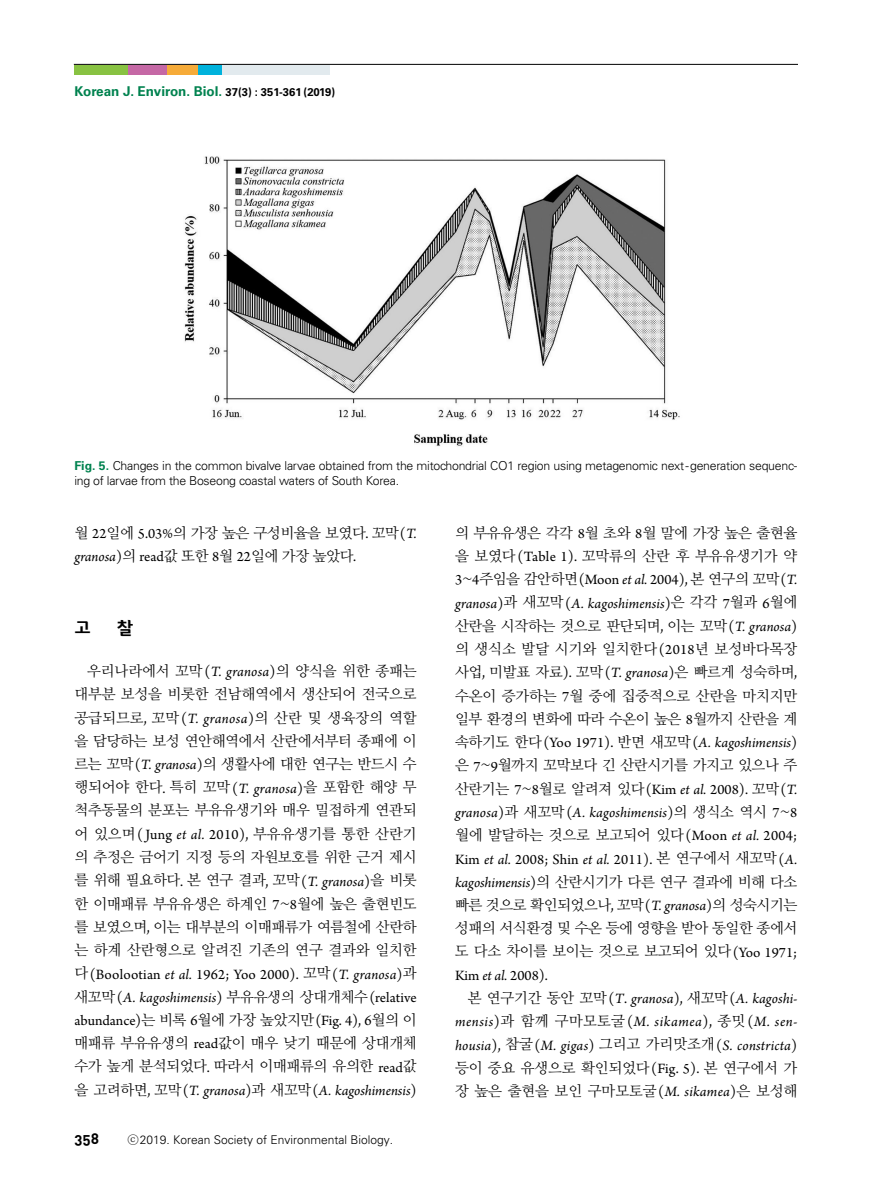
<style>
.page{position:relative;width:893px;height:1191px;background:#fff}
.page>*{position:absolute;margin:0;border:0;box-sizing:border-box;transform-origin:0 0}
.t1{font:700 17.25px "Auction Gothic";color:#000}
.t2{font:italic 15px/23.2px "Arno Pro";letter-spacing:.01em;color:#000}
.t3{font:15px/23.2px "Arno Pro";letter-spacing:.01em;color:#000;text-align:justify}
.t4{font:italic 15px "Arno Pro";letter-spacing:.04em;color:#000}
.t5{font:15px "DIN Bold Alternate";color:#000}
.t6{font:14.55px/23.2px "Nanum Myeongjo OTF";letter-spacing:-.02em;color:#000}
.t7{font:700 13.5px "Univers LT Std";color:#00824f}
.t8{font:300 12.3px/15px "Univers LT Std";letter-spacing:-.02em;color:#000}
.t9{font:300 12px "Univers LT Std";color:#000}
.s1{font-size:11.25px;color:#000}
.s2{font-weight:700;color:#00824f}
.s3{font-family:"Arno Pro";font-size:15px}
.s4{font-family:"Arno Pro";font-style:italic;font-size:15px}
.s5{font-family:"Nanum Myeongjo OTF";font-size:14.55px}
.s6{font-style:italic}
.s7{font-family:"Nanum Myeongjo OTF";font-style:normal;font-size:14.55px}
.s8{font-style:normal}
.s9{font-family:"Nanum Myeongjo OTF";font-weight:400}
.s10{font-size:14.55px}
</style>
<div class="page">
<hr style="left:74px;top:64px;width:723px;height:1px;background:#000">
<div style="left:74px;top:65px;width:54px;height:9px;background:#88c242"></div>
<div style="left:128px;top:65px;width:40px;height:9px;background:#c568a5"></div>
<div style="left:168px;top:65px;width:30px;height:9px;background:#f6ab39"></div>
<div style="left:198px;top:65px;width:24px;height:9px;background:#00b2dc"></div>
<div style="left:222px;top:65px;width:107px;height:9px;background:#e2eaee"></div>
<img style="left:184px;top:156px;width:496px;height:290px">
<p class="t7" style="left:74px;top:84px;width:262px">Korean J. Environ. Biol. <span class="s1">37(3) : 351-361 (2019)</span></p>
<p class="t8" style="left:74px;top:458px;width:724px"><span class="s2">Fig. 5.</span> Changes in the common bivalve larvae obtained from the mitochondrial CO1 region using metagenomic next-generation sequenc&shy;ing of larvae from the Boseong coastal waters of South Korea.</p>
<p class="t6" style="left:74px;top:521px;width:344px">월 <span class="s3">22</span>일에 <span class="s3">5.03%</span>의 가장 높은 구성비율을 보였다<span class="s3">.</span> 꼬막<span class="s3">(</span><span class="s4">T. granosa</span><span class="s3">)</span>의 <span class="s3">read</span>값 또한 <span class="s3">8</span>월 <span class="s3">22</span>일에 가장 높았다<span class="s3">.</span></p>
<p class="t1" style="left:74px;top:619px;width:18px">고</p>
<p class="t1" style="left:117px;top:619px;width:18px">찰</p>
<p class="t6" style="left:74px;top:659px;width:344px;text-align:justify;text-indent:13px">우리나라에서 꼬막<span class="s3">(</span><span class="s4">T. granosa</span><span class="s3">)</span>의 양식을 위한 종패는 대부분 보성을 비롯한 전남해역에서 생산되어 전국으로 공급되므로<span class="s3">,</span> 꼬막<span class="s3">(</span><span class="s4">T. granosa</span><span class="s3">)</span>의 산란 및 생육장의 역할 을 담당하는 보성 연안해역에서 산란에서부터 종패에 이 르는 꼬막<span class="s3">(</span><span class="s4">T. granosa</span><span class="s3">)</span>의 생활사에 대한 연구는 반드시 수 행되어야 한다<span class="s3">.</span> 특히 꼬막<span class="s3">(</span><span class="s4">T. granosa</span><span class="s3">)</span>을 포함한 해양 무 척추동물의 분포는 부유유생기와 매우 밀접하게 연관되 어 있으며<span class="s3">( Jung</span> <span class="s4">et al.</span> <span class="s3">2010),</span> 부유유생기를 통한 산란기 의 추정은 금어기 지정 등의 자원보호를 위한 근거 제시 를 위해 필요하다<span class="s3">.</span> 본 연구 결과<span class="s3">,</span> 꼬막<span class="s3">(</span><span class="s4">T. granosa</span><span class="s3">)</span>을 비롯 한 이매패류 부유유생은 하계인 <span class="s3">7</span>~<span class="s3">8</span>월에 높은 출현빈도 를 보였으며<span class="s3">,</span> 이는 대부분의 이매패류가 여름철에 산란하 는 하계 산란형으로 알려진 기존의 연구 결과와 일치한</p>
<p class="t3" style="left:74px;top:963px;width:344px"><span class="s5">다</span>(Boolootian <span class="s6">et al.</span> 1962; Yoo 2000). <span class="s5">꼬막</span>(<span class="s6">T. granosa</span>)<span class="s5">과 새꼬막</span>(<span class="s6">A. kagoshimensis</span>) <span class="s5">부유유생의 상대개체수</span>(relative abundance)<span class="s5">는 비록</span> 6<span class="s5">월에 가장 높았지만</span>(Fig. 4), 6<span class="s5">월의 이</span></p>
<p class="t6" style="left:74px;top:1031px;width:344px">매패류 부유유생의 <span class="s3">read</span>값이 매우 낮기 때문에 상대개체 수가 높게 분석되었다<span class="s3">.</span> 따라서 이매패류의 유의한 <span class="s3">read</span>값</p>
<p class="t2" style="left:74px;top:1079px;width:344px"><span class="s7">을 고려하면</span><span class="s8">,</span> <span class="s7">꼬막</span><span class="s8">(</span>T. granosa<span class="s8">)</span><span class="s7">과 새꼬막</span><span class="s8">(</span>A. kagoshimensis<span class="s8">)</span></p>
<p class="t5" style="left:74px;top:1129px;width:26px">358</p>
<p class="t9" style="left:128px;top:1132px;width:267px"><span class="s9">ⓒ</span>2019. Korean Society of Environmental Biology.</p>
<p class="t6" style="left:455px;top:521px;width:344px">의 부유유생은 각각 <span class="s3">8</span>월 초와 <span class="s3">8</span>월 말에 가장 높은 출현율 을 보였다<span class="s3">(Table 1).</span> 꼬막류의 산란 후 부유유생기가 약</p>
<p class="t2" style="left:455px;top:569px;width:344px"><span class="s8">3</span><span class="s7">~</span><span class="s8">4</span><span class="s7">주임을 감안하면</span><span class="s8">(Moon</span> et al. <span class="s8">2004),</span> <span class="s7">본 연구의 꼬막</span><span class="s8">(</span>T. granosa<span class="s8">)</span><span class="s7">과 새꼬막</span><span class="s8">(</span>A. kagoshimensis<span class="s8">)</span><span class="s7">은 각각</span> <span class="s8">7</span><span class="s7">월과</span> <span class="s8">6</span><span class="s7">월에</span></p>
<p class="t6" style="left:455px;top:614px;width:344px;text-align:justify">산란을 시작하는 것으로 판단되며<span class="s3">,</span> 이는 꼬막<span class="s3">(</span><span class="s4">T. granosa</span><span class="s3">) </span>의 생식소 발달 시기와 일치한다<span class="s3">(2018</span>년 보성바다목장 사업<span class="s3">,</span> 미발표 자료<span class="s3">).</span> 꼬막<span class="s3">(</span><span class="s4">T. granosa</span><span class="s3">)</span>은 빠르게 성숙하며<span class="s3">, </span>수온이 증가하는 <span class="s3">7</span>월 중에 집중적으로 산란을 마치지만 일부 환경의 변화에 따라 수온이 높은 <span class="s3">8</span>월까지 산란을 계</p>
<p class="t2" style="left:455px;top:732px;width:344px"><span class="s7">속하기도 한다</span><span class="s8">(Yoo 1971).</span> <span class="s7">반면 새꼬막</span><span class="s8">(</span>A. kagoshimensis<span class="s8">)</span></p>
<p class="t6" style="left:455px;top:753px;width:344px">은 <span class="s3">7</span>~<span class="s3">9</span>월까지 꼬막보다 긴 산란시기를 가지고 있으나 주 산란기는 <span class="s3">7</span>~<span class="s3">8</span>월로 알려져 있다<span class="s3">(Kim</span> <span class="s4">et al.</span> <span class="s3">2008).</span> 꼬막<span class="s3">(</span><span class="s4">T.</span></p>
<p class="t2" style="left:455px;top:801px;width:344px">granosa<span class="s8">)</span><span class="s7">과 새꼬막</span><span class="s8">(</span>A. kagoshimensis<span class="s8">)</span><span class="s7">의 생식소 역시</span> <span class="s8">7</span><span class="s7">~</span><span class="s8">8</span></p>
<p class="t6" style="left:455px;top:823px;width:344px">월에 발달하는 것으로 보고되어 있다<span class="s3">(Moon</span> <span class="s4">et al.</span> <span class="s3">2004;</span></p>
<p class="t3" style="left:455px;top:848px;width:344px">Kim <span class="s6">et al.</span> 2008; Shin <span class="s6">et al.</span> 2011). <span class="s5">본 연구에서 새꼬막</span>(<span class="s6">A.</span></p>
<p class="t6" style="left:455px;top:869px;width:344px;text-align:justify"><span class="s4">kagoshimensis</span><span class="s3">)</span>의 산란시기가 다른 연구 결과에 비해 다소 빠른 것으로 확인되었으나<span class="s3">,</span> 꼬막<span class="s3">(</span><span class="s4">T. granosa</span><span class="s3">)</span>의 성숙시기는 성패의 서식환경 및 수온 등에 영향을 받아 동일한 종에서 도 다소 차이를 보이는 것으로 보고되어 있다<span class="s3">(Yoo 1971;</span></p>
<p class="t3" style="left:455px;top:964px;width:94px">Kim <span class="s6">et al.</span> 2008).</p>
<p class="t2" style="left:468px;top:987px;width:331px"><span class="s7">본 연구기간 동안 꼬막</span><span class="s8">(</span>T<span class="s8">.</span> granosa<span class="s8">),</span> <span class="s7">새꼬막</span><span class="s8">(</span>A. kagoshi<span class="s10">-</span></p>
<p class="t4" style="left:455px;top:1013px;width:344px">mensis<span class="s8">)</span><span class="s7">과 함께 구마모토굴</span><span class="s8">(</span>M. sikamea<span class="s8">),</span> <span class="s7">종밋</span><span class="s8">(</span>M. sen<span class="s10">-</span></p>
<p class="t2" style="left:455px;top:1034px;width:344px">housia<span class="s8">),</span> <span class="s7">참굴</span><span class="s8">(</span>M. gigas<span class="s8">)</span> <span class="s7">그리고 가리맛조개</span><span class="s8">(</span>S. constricta<span class="s8">)</span></p>
<p class="t6" style="left:455px;top:1055px;width:344px">등이 중요 유생으로 확인되었다<span class="s3">(Fig. 5).</span> 본 연구에서 가 장 높은 출현을 보인 구마모토굴<span class="s3">(</span><span class="s4">M. sikamea</span><span class="s3">)</span>은 보성해</p>
</div>
